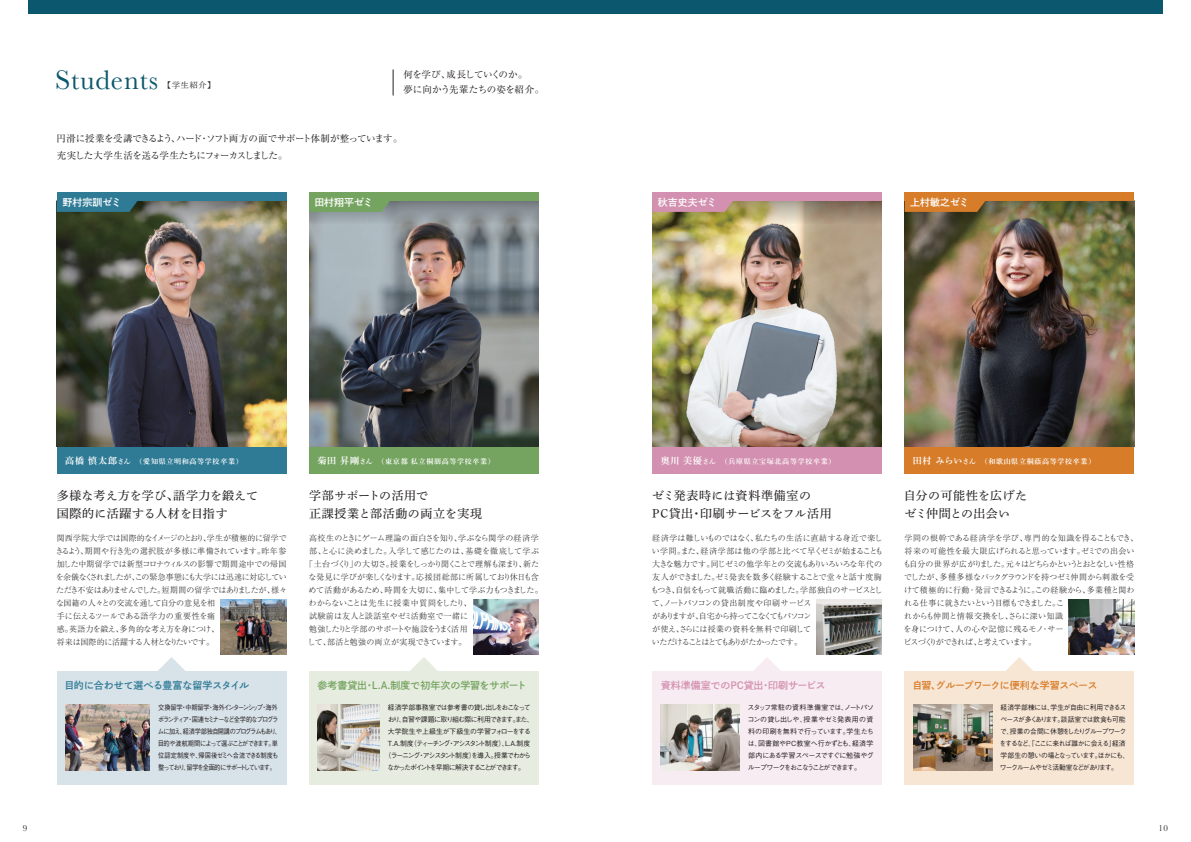
<style>
.page{position:relative;width:1191px;height:842px;background:#fff}
.page>*{position:absolute;margin:0;border:0;box-sizing:border-box;transform-origin:0 0}
.t1{font:28px "Baskerville";letter-spacing:.03em;color:#0b576d}
.t2{font:12px/18px "Shuei Min Pr 6 N M";letter-spacing:.03em;color:#231f20}
.t3{font:12px/18px "Shuei Min Pr 6 N M";letter-spacing:.01em;color:#231f20}
.t4{font:10px "Shuei Go Gin Std B";color:#75a460}
.t5{font:10px "Shuei Go Gin Std B";color:#fff}
.t6{font:10px "Shuei Go Gin Std B";letter-spacing:-.06em;color:#d77c29}
.t7{font:10px "Shuei Go Gin Std B";letter-spacing:-.005em;color:#2f7b96}
.t8{font:10px "Shuei Go Gin Std B";color:#d390b0}
.t9{font:9.5px/17px "Ryumin Pr 6 N";letter-spacing:-.05em;color:#231f20}
.t10{font:9px "Baskerville";color:#231f20}
.t11{font:300 8px/13px "Ryumin Pr 6 N";letter-spacing:-.04em;color:#231f20}
.t12{font:300 8px "Ryumin Pr 6 N";letter-spacing:-.1em;color:#231f20}
.t13{font:300 8px "Ryumin Pr 6 N";letter-spacing:.01em;color:#231f20}
.t14{font:300 8px "Ryumin Pr 6 N";color:#231f20}
.t15{font:300 8px "Ryumin Pr 6 N";letter-spacing:-.07em;color:#231f20}
.t16{font:300 8px "Ryumin Pr 6 N";letter-spacing:.015em;color:#231f20}
.t17{font:300 8px "Ryumin Pr 6 N";letter-spacing:.02em;color:#231f20}
.t18{font:8px "Shuei Min Pr 6 N L";color:#231f20}
.t19{font:500 7px/12px "Gothic BBB Pr 6 N";letter-spacing:-.135em;color:#231f20;scale:.89 1}
.t20{font:500 7px/12px "Gothic BBB Pr 6 N";letter-spacing:-.095em;color:#231f20}
.t21{font:500 7px/12px "Gothic BBB Pr 6 N";letter-spacing:-.115em;color:#231f20;text-align:justify}
.t22{font:7px "Shuei Min Pr 6 N B";letter-spacing:.1em;color:#fff}
.t23{font:500 7px "Gothic BBB Pr 6 N";letter-spacing:-.18em;color:#231f20}
.t24{font:500 7px "Gothic BBB Pr 6 N";letter-spacing:-.16em;color:#231f20}
.t25{font:500 7px "Gothic BBB Pr 6 N";letter-spacing:-.09em;color:#231f20}
.t26{font:500 7px "Gothic BBB Pr 6 N";letter-spacing:-.08em;color:#231f20}
.t27{font:500 7px "Gothic BBB Pr 6 N";letter-spacing:-.015em;color:#231f20}
.s1{font-size:9px}
</style>
<div class="page">
<img style="left:904px;top:224px;width:230px;height:223px">
<img style="left:652px;top:224px;width:230px;height:223px">
<img style="left:309px;top:224px;width:230px;height:223px">
<img style="left:57px;top:224px;width:229px;height:223px">
<div style="left:28px;top:0;width:1134px;height:14px;background:#0b576d"></div>
<svg style="left:904px;top:201px;width:230px;height:23px;background:#666442"></svg>
<svg style="left:652px;top:201px;width:230px;height:23px;background:#a3956b"></svg>
<svg style="left:309px;top:201px;width:230px;height:23px;background:#8c9499"></svg>
<svg style="left:57px;top:201px;width:229px;height:23px;background:#74745c"></svg>
<svg style="left:393px;top:69px;width:1px;height:26px"></svg>
<div style="left:57px;top:671px;width:229px;height:114px;background:#d8e2e9"></div>
<svg style="left:158px;top:657px;width:27px;height:14px"></svg>
<div style="left:57px;top:447px;width:229px;height:26px;background:#2f7b96"></div>
<div style="left:57px;top:193px;width:229px;height:8px;background:#2f7b96"></div>
<svg style="left:57px;top:201px;width:81px;height:11px"></svg>
<div style="left:309px;top:671px;width:230px;height:114px;background:#e6ecdf"></div>
<svg style="left:410px;top:657px;width:28px;height:14px"></svg>
<div style="left:309px;top:447px;width:230px;height:26px;background:#75a460"></div>
<div style="left:309px;top:193px;width:230px;height:8px;background:#75a460"></div>
<div style="left:652px;top:193px;width:230px;height:8px;background:#d390b0"></div>
<div style="left:652px;top:671px;width:230px;height:114px;background:#f7ecf1"></div>
<svg style="left:754px;top:657px;width:27px;height:14px"></svg>
<div style="left:652px;top:447px;width:230px;height:26px;background:#d390b0"></div>
<div style="left:904px;top:671px;width:230px;height:114px;background:#f8e6d5"></div>
<svg style="left:1006px;top:657px;width:27px;height:14px"></svg>
<div style="left:904px;top:447px;width:230px;height:26px;background:#d77c29"></div>
<div style="left:904px;top:193px;width:230px;height:8px;background:#d77c29"></div>
<svg style="left:309px;top:201px;width:81px;height:11px"></svg>
<svg style="left:652px;top:201px;width:81px;height:11px"></svg>
<svg style="left:904px;top:201px;width:81px;height:11px"></svg>
<img style="left:660px;top:704px;width:79px;height:67px">
<img style="left:473px;top:599px;width:66px;height:55px">
<img style="left:1068px;top:599px;width:66px;height:55px">
<img style="left:913px;top:704px;width:79px;height:67px">
<img style="left:221px;top:599px;width:65px;height:55px">
<img style="left:65px;top:704px;width:85px;height:67px">
<img style="left:816px;top:599px;width:66px;height:55px">
<img style="left:317px;top:704px;width:62px;height:67px">
<h1 class="t1" style="left:55px;top:62px;width:104px">Students</h1>
<p class="t18" style="left:163px;top:77px;width:53px">【学生紹介】</p>
<p class="t9" style="left:403px;top:66px;width:142px;line-height:15px">何を学び、成長していくのか。<br>夢に向かう先輩たちの姿を紹介。</p>
<p class="t9" style="left:57px;top:130px;width:347px">円滑に授業を受講できるよう、ハード・ソフト両方の面でサポート体制が整っています。充実した大学生活を送る学生たちにフォーカスしました。</p>
<p class="t5" style="left:62px;top:195px;width:61px">野村宗訓ゼミ</p>
<p class="t5" style="left:314px;top:195px;width:60px">田村翔平ゼミ</p>
<p class="t5" style="left:658px;top:195px;width:61px">秋吉史夫ゼミ</p>
<p class="t5" style="left:910px;top:195px;width:61px">上村敏之ゼミ</p>
<p class="t22" style="left:65px;top:457px;width:179px"><span class="s1">高橋 慎太郎</span>さん　（愛知県立明和高等学校卒業）</p>
<p class="t22" style="left:317px;top:457px;width:179px"><span class="s1">菊田 昇剛</span>さん　（東京都 私立桐朋高等学校卒業）</p>
<p class="t22" style="left:660px;top:457px;width:176px"><span class="s1">奥川 美優</span>さん　（兵庫県立宝塚北高等学校卒業）</p>
<p class="t22" style="left:913px;top:457px;width:184px"><span class="s1">田村 みらい</span>さん　（和歌山県立桐蔭高等学校卒業）</p>
<h2 class="t3" style="left:57px;top:485px;width:203px">多様な考え方を学び、語学力を鍛えて国際的に活躍する人材を目指す</h2>
<p class="t11" style="left:55px;top:531px;width:233px">関西学院大学では国際的なイメージのとおり、学生が積極的に留学できるよう、期間や行き先の選択肢が多様に準備されています。昨年参加した中期留学では新型コロナウィルスの影響で期間途中での帰国を余儀なくされましたが、この緊急事態にも大学には迅速に対応していただき不安はありませんでした。短期間の留学ではありましたが、様々な国籍の人々との交流を通して自分の意見を相<br>手に伝えるツールである語学力の重要性を痛<br>感。英語力を鍛え、多角的な考え方を身につけ、<br>将来は国際的に活躍する人材となりたいです。</p>
<h2 class="t2" style="left:309px;top:485px;width:174px">学部サポートの活用で<br>正課授業と部活動の両立を実現</h2>
<p class="t13" style="left:309px;top:532px;width:231px">高校生のときにゲーム理論の面白さを知り、学ぶなら関学の経済学</p>
<p class="t14" style="left:309px;top:545px;width:231px">部、と心に決めました。入学して感じたのは、基礎を徹底して学ぶ</p>
<p class="t12" style="left:305px;top:558px;width:236px">「土台づくり」の大切さ。授業をしっかり聞くことで理解も深まり、新た</p>
<p class="t11" style="left:308px;top:570px;width:232px">な発見に学びが楽しくなります。応援団総部に所属しており休日も含</p>
<p class="t11" style="left:309px;top:583px;width:236px">めて活動があるため、時間を大切に、集中して学ぶ力もつきました。</p>
<p class="t11" style="left:308px;top:596px;width:164px">わからないことは先生に授業中質問をしたり、</p>
<p class="t17" style="left:309px;top:610px;width:160px">試験前は友人と談話室やゼミ活動室で一緒に</p>
<p class="t15" style="left:309px;top:623px;width:160px">勉強したりと学部のサポートや施設をうまく活用</p>
<p class="t16" style="left:307px;top:636px;width:160px">して、部活と勉強の両立が実現できています。</p>
<h2 class="t2" style="left:652px;top:485px;width:181px">ゼミ発表時には資料準備室の<br>PC貸出・印刷サービスをフル活用</h2>
<h2 class="t2" style="left:903px;top:485px;width:125px">自分の可能性を広げたゼミ仲間との出会い</h2>
<p class="t11" style="left:651px;top:531px;width:234px">経済学は難しいものではなく、私たちの生活に直結する身近で楽しい学問。また、経済学部は他の学部と比べて早くゼミが始まることも大きな魅力です。同じゼミの他学年との交流もありいろいろな年代の友人ができました。ゼミ発表を数多く経験することで堂々と話す度胸もつき、自信をもって就職活動に臨めました。学部独自のサービスとして、ノートパソコンの貸出制度や印刷サービス<br>がありますが、自宅から持ってこなくてもパソコン<br>が使え、さらには授業の資料を無料で印刷して<br>いただけることはとてもありがたかったです。</p>
<p class="t11" style="left:903px;top:531px;width:237px">学問の根幹である経済学を学び、専門的な知識を得ることもでき、将来の可能性を最大限広げられると思っています。ゼミでの出会いも自分の世界が広がりました。元々はどちらかというとおとなしい性格でしたが、多種多様なバックグラウンドを持つゼミ仲間から刺激を受けて積極的に行動・発言できるように。この経験から、多業種と関われる仕事に就きたいという目標もできました。こ<br>れからも仲間と情報交換をし、さらに深い知識<br>を身につけて、人の心や記憶に残るモノ・サー<br>ビスづくりができれば、と考えています。</p>
<p class="t7" style="left:65px;top:679px;width:186px">目的に合わせて選べる豊富な留学スタイル</p>
<p class="t4" style="left:317px;top:679px;width:211px">参考書貸出・L.A.制度で初年次の学習をサポート</p>
<p class="t8" style="left:660px;top:679px;width:167px">資料準備室でのPC貸出・印刷サービス</p>
<p class="t6" style="left:912px;top:679px;width:187px">自習、グループワークに便利な学習スペース</p>
<p class="t19" style="left:158px;top:701px;width:140px">交換留学・中期留学・海外インターンシップ・海外ボランティア・国連セミナーなど全学的なプログラムに加え、経済学部独自開講のプログラムもあり、目的や渡航期間によって選ぶことができます。単位認定制度や、帰国後ゼミへ合流できる制度も整っており、留学を全面的にサポートしています。</p>
<p class="t26" style="left:388px;top:702px;width:144px">経済学部事務室では参考書の貸し出しをおこなって</p>
<p class="t25" style="left:388px;top:714px;width:147px">おり、自習や課題に取り組む際に利用できます。また、</p>
<p class="t27" style="left:388px;top:726px;width:144px">大学院生や上級生が下級生の学習フォローをする</p>
<p class="t23" style="left:388px;top:738px;width:144px">T.A.制度（ティーチング・アシスタント制度）、L.A.制度</p>
<p class="t24" style="left:384px;top:750px;width:148px">（ラーニング・アシスタント制度）を導入。授業でわから</p>
<p class="t23" style="left:387px;top:762px;width:139px">なかったポイントを早期に解決することができます。</p>
<p class="t21" style="left:747px;top:701px;width:128px">スタッフ常駐の資料準備室では、ノートパソコンの貸し出しや、授業やゼミ発表用の資料の印刷を無料で行っています。学生たちは、図書館やPC教室へ行かずとも、経済学部内にある学習スペースですぐに勉強やグループワークをおこなうことができます。</p>
<p class="t20" style="left:999px;top:701px;width:131px">経済学部棟には、学生が自由に利用できるスペースが多くあります。談話室では飲食も可能で、授業の合間に休憩をしたりグループワークをするなど、「ここに来れば誰かに会える」経済学部生の憩いの場となっています。ほかにも、ワークルームやゼミ活動室などがあります。</p>
<p class="t10" style="left:23px;top:822px;width:6px">9</p>
<p class="t10" style="left:1158px;top:822px;width:11px">10</p>
</div>
